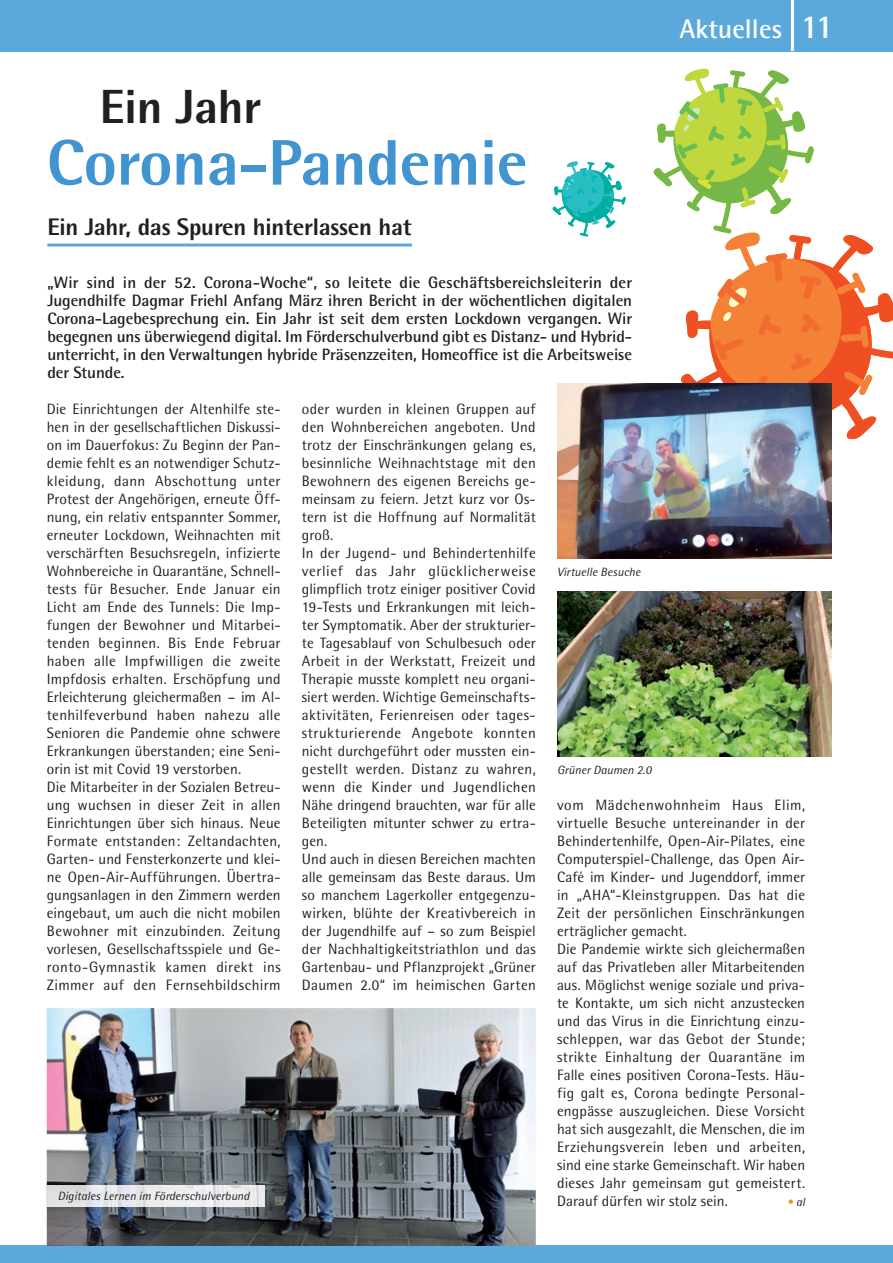
<style>
.page{position:relative;width:893px;height:1263px;background:#fff}
.page>*{position:absolute;margin:0;border:0;box-sizing:border-box;transform-origin:0 0}
.t1{font:800 64.5px "Rotis Semi Sans";letter-spacing:-.005em;color:#4194d0}
.t2{font:800 48px "Rotis Semi Sans";letter-spacing:-.005em;color:#231f20}
.t3{font:700 33px "Rotis Semi Sans";color:#fff}
.t4{font:700 27px "Rotis Semi Sans";color:#fff}
.t5{font:800 24px "Rotis Semi Sans";letter-spacing:-.01em;color:#231f20}
.t6{font:700 16.5px/18px "Rotis Semi Sans";letter-spacing:-.005em;color:#231f20;text-align:justify}
.t7{font:15px/18px "Rotis Semi Sans";letter-spacing:.01em;color:#231f20}
.t8{font:italic 12px "Rotis Semi Sans";letter-spacing:.005em;color:#231f20}
.s1{color:#f7931d}
</style>
<div class="page">
<svg style="left:681px;top:235px;width:212px;height:205px"></svg>
<svg style="left:765px;top:253px;width:22px;height:29px"></svg>
<svg style="left:835px;top:272px;width:31px;height:23px"></svg>
<svg style="left:840px;top:325px;width:29px;height:23px"></svg>
<svg style="left:799px;top:276px;width:23px;height:24px"></svg>
<svg style="left:758px;top:314px;width:24px;height:21px"></svg>
<svg style="left:790px;top:352px;width:22px;height:19px"></svg>
<svg style="left:801px;top:314px;width:19px;height:19px"></svg>
<svg style="left:844px;top:371px;width:28px;height:24px"></svg>
<svg style="left:717px;top:278px;width:30px;height:43px"></svg>
<svg style="left:714px;top:339px;width:30px;height:21px"></svg>
<svg style="left:743px;top:375px;width:26px;height:8px"></svg>
<div style="left:0;top:0;width:893px;height:51px;background:#5ba8dc"></div>
<div style="left:0;top:1246px;width:893px;height:17px;background:#5ba8dc"></div>
<hr style="left:47px;top:243px;width:365px;height:3px;background:#5ba8dc">
<img style="left:557px;top:591px;width:275px;height:165px">
<img style="left:557px;top:383px;width:275px;height:175px">
<svg style="left:552px;top:161px;width:74px;height:76px"></svg>
<svg style="left:653px;top:69px;width:161px;height:165px"></svg>
<hr style="left:791px;top:0;width:3px;height:51px;background:#fff">
<img style="left:47px;top:1008px;width:489px;height:238px">
<img style="left:47px;top:1185px;width:218px;height:21px">
<h2 class="t2" style="left:100px;top:76px;width:163px">Ein Jahr</h2>
<h1 class="t1" style="left:47px;top:122px;width:482px">Corona-Pandemie</h1>
<h3 class="t5" style="left:47px;top:212px;width:366px">Ein Jahr, das Spuren hinterlassen hat</h3>
<p class="t6" style="left:47px;top:273px;width:586px">„Wir sind in der 52. Corona-Woche“, so leitete die Geschäftsbereichsleiterin der Jugendhilfe Dagmar Friehl Anfang März ihren Bericht in der wöchentlichen digitalen Corona-Lagebesprechung ein. Ein Jahr ist seit dem ersten Lockdown vergangen. Wir begegnen uns überwiegend digital. Im Förderschul verbund gibt es Distanz- und Hybrid&shy;unterricht, in den Verwaltungen hybride Präsenzzeiten, Homeoffice ist die Arbeitsweise der Stunde.</p>
<h3 class="t4" style="left:679px;top:12px;width:105px">Aktuelles</h3>
<h3 class="t3" style="left:801px;top:6px;width:34px">11</h3>
<p class="t7" style="left:47px;top:400px;width:235px">Die Einrichtungen der Altenhilfe ste&shy;hen in der gesellschaftlichen Diskussi&shy;on im Dauerfokus: Zu Beginn der Pan&shy;demie fehlt es an notwendiger Schutz&shy;kleidung, dann Abschottung unter Protest der Angehörigen, erneute Öff&shy;nung, ein relativ entspannter Sommer, erneuter Lockdown, Weihnachten mit verschärften Besuchsregeln, infizierte Wohnbereiche in Quarantäne, Schnell&shy;tests für Besucher. Ende Januar ein Licht am Ende des Tunnels: Die Imp&shy;fungen der Bewohner und Mitarbei&shy;tenden beginnen. Bis Ende Fe bruar haben alle Impfwilligen die zweite Impfdosis erhalten. Erschöpfung und Erleichterung gleichermaßen – im Al&shy;tenhilfeverbund haben nahezu alle Senioren die Pandemie ohne schwere Erkrankungen überstanden; eine Seni&shy;orin ist mit Covid 19 verstorben.<br>Die Mitarbeiter in der Sozialen Betreu&shy;ung wuchsen in dieser Zeit in allen Einrichtungen über sich hinaus. Neue Formate entstanden: Zeltandachten, Garten- und Fensterkonzerte und klei&shy;ne Open-Air-Aufführungen. Übertra&shy;gungsanlagen in den Zimmern werden eingebaut, um auch die nicht mobilen Bewohner mit einzubinden. Zeitung vorlesen, Gesellschaftsspiele und Ge&shy;ronto-Gymnastik kamen direkt ins Zimmer auf den Fernsehbildschirm</p>
<p class="t7" style="left:302px;top:400px;width:235px">oder wurden in kleinen Gruppen auf den Wohnbereichen angeboten. Und trotz der Einschränkungen gelang es, besinnliche Weihnachts tage mit den Bewohnern des eigenen Bereichs ge&shy;meinsam zu feiern. Jetzt kurz vor Os&shy;tern ist die Hoffnung auf Normalität groß.<br>In der Jugend- und Behindertenhilfe verlief das Jahr glücklicherweise glimpflich trotz einiger positiver Covid 19-Tests und Erkrankungen mit leich&shy;ter Symptomatik. Aber der strukturier&shy;te Tagesablauf von Schulbesuch oder Arbeit in der Werkstatt, Freizeit und Therapie musste komplett neu organi&shy;siert werden. Wichtige Gemeinschafts&shy;aktivitäten, Ferienreisen oder tages&shy;strukturierende Angebote konnten nicht durchgeführt oder mussten ein&shy;gestellt werden. Distanz zu wahren, wenn die Kinder und Jugendlichen Nähe dringend brauchten, war für alle Beteiligten mitunter schwer zu ertra&shy;gen.<br>Und auch in diesen Bereichen machten alle gemeinsam das Beste daraus. Um so manchem Lagerkoller entgegenzu&shy;wirken, blühte der Kreativbereich in der Jugendhilfe auf – so zum Beispiel der Nachhaltigkeitstriathlon und das Gartenbau- und Pflanzprojekt „Grüner Daumen 2.0“ im heimischen Garten</p>
<p class="t8" style="left:58px;top:1189px;width:193px">Digitales Lernen im Förderschulverbund</p>
<p class="t8" style="left:557px;top:565px;width:85px">Virtuelle Besuche</p>
<p class="t8" style="left:557px;top:763px;width:96px">Grüner Daumen 2.0</p>
<p class="t7" style="left:557px;top:796px;width:250px">vom Mädchenwohnheim Haus Elim, virtuelle Besuche untereinander in der Behindertenhilfe, Open-Air-Pilates, eine Computerspiel-Challenge, das Open Air-Café im Kinder- und Jugenddorf, immer in „AHA“-Kleinstgruppen. Das hat die Zeit der persönlichen Einschränkungen erträglicher gemacht.<br>Die Pandemie wirkte sich gleichermaßen auf das Privatleben aller Mitarbeitenden aus. Möglichst wenige soziale und priva&shy;te Kontakte, um sich nicht anzustecken und das Virus in die Einrichtung einzu&shy;schleppen, war das Gebot der Stunde; strikte Einhaltung der Quarantäne im Falle eines positiven Corona-Tests. Häu&shy;fig galt es, Corona bedingte Personal&shy;engpässe auszugleichen. Diese Vorsicht hat sich ausgezahlt, die Menschen, die im Erziehungsverein leben und arbeiten, sind eine starke Gemeinschaft. Wir haben dieses Jahr gemeinsam gut gemeistert.<br>Darauf dürfen wir stolz sein.</p>
<p class="t8" style="left:787px;top:1195px;width:20px"><span class="s1">•</span> al</p>
</div>
